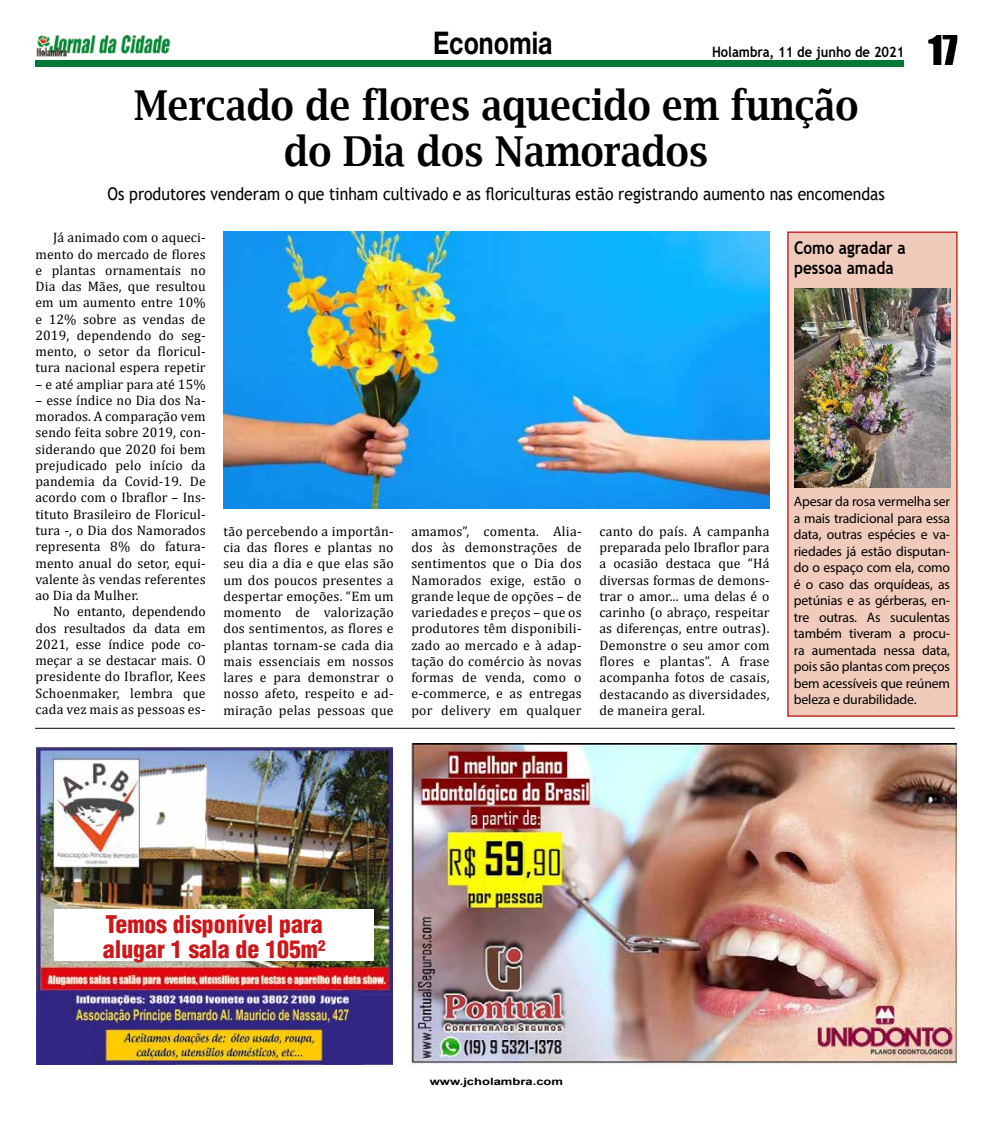
<style>
.page{position:relative;width:993px;height:1124px;background:#fff}
.page>*{position:absolute;margin:0;border:0;box-sizing:border-box;transform-origin:0 0}
.t1{font:600 41.25px/45px "Lucida Bright";color:#000;text-align:center;scale:.9 1}
.t2{font:37.5px "Impact";color:#000}
.t3{font:700 31.25px "Helvetica Neue";color:#000;scale:.8 1}
.t4{font:900 condensed 23.75px/25px "Helvetica";color:#cd171a}
.t5{font:17.5px "Trebuchet MS";color:#000;scale:.9 1}
.t6{font:700 17.5px/20px "Trebuchet MS";color:#000;scale:.88 1}
.t7{font:700 14.38px "Trebuchet MS";color:#000;scale:.9 1}
.t8{font:13.75px/16.2px "Cambria";letter-spacing:.02em;color:#000;text-align:justify}
.t9{font:13.75px/16.5px "Myriad Pro";letter-spacing:-.01em;color:#000;text-align:justify}
.t10{font:700 10px "Arial";color:#000;scale:1.3 1}
</style>
<div class="page">
<div style="left:35px;top:60px;width:869px;height:7px;background:#007838"></div>
<img style="left:36px;top:35px;width:135px;height:22px">
<img style="left:223px;top:231px;width:546px;height:277px">
<hr style="left:35px;top:727px;width:919px;height:1px;background:#000">
<img style="left:408px;top:743px;width:547px;height:321px">
<img style="left:37px;top:747px;width:355px;height:317px">
<div style="left:54px;top:909px;width:319px;height:51px;background:#fff"></div>
<div style="left:787px;top:231px;width:170px;height:485px;background:#f0cbbb;border:1px solid #b70e0c"></div>
<img style="left:794px;top:288px;width:156px;height:200px">
<h3 class="t3" style="left:433px;top:24px;width:151px">Economia</h3>
<p class="t7" style="left:711px;top:43px;width:215px">Holambra, 11 de junho de 2021</p>
<h1 class="t1" style="left:134px;top:83px;width:805px">Mercado de flores aquecido em função do Dia dos Namorados</h1>
<p class="t5" style="left:107px;top:182px;width:865px">Os produtores venderam o que tinham cultivado e as floriculturas estão registrando aumento nas encomendas</p>
<h2 class="t2" style="left:928px;top:21px;width:30px">17</h2>
<p class="t8" style="left:35px;top:229px;width:172px;text-indent:18px">Já animado com o aqueci&shy;mento do mercado de flores e plantas ornamentais no Dia das Mães, que resultou em um aumento entre 10% e 12% sobre as vendas de 2019, dependendo do seg&shy;mento, o setor da floricul&shy;tura nacional espera repetir</p>
<p class="t8" style="left:35px;top:375px;width:172px">– e até ampliar para até 15%</p>
<p class="t8" style="left:35px;top:392px;width:172px">– esse índice no Dia dos Na&shy;morados. A comparação vem sendo feita sobre 2019, con&shy;siderando que 2020 foi bem prejudicado pelo início da pandemia da Covid-19. De acordo com o Ibraflor – Ins&shy;tituto Brasileiro de Floricul&shy;tura -, o Dia dos Namorados representa 8% do fatura&shy;mento anual do setor, equi&shy;valente às vendas referentes ao Dia da Mulher.</p>
<p class="t8" style="left:35px;top:603px;width:172px;text-indent:18px">No entanto, dependendo dos resultados da data em 2021, esse índice pode co&shy;meçar a se destacar mais. O presidente do Ibraflor, Kees Schoenmaker, lembra que cada vez mais as pessoas es-</p>
<p class="t8" style="left:223px;top:523px;width:172px">tão percebendo a importân&shy;cia das flores e plantas no seu dia a dia e que elas são um dos poucos presentes a despertar emoções. “Em um momento de valorização dos sentimentos, as flores e plantas tornam-se cada dia mais essenciais em nossos lares e para demonstrar o nosso afeto, respeito e ad&shy;miração pelas pessoas que</p>
<p class="t8" style="left:411px;top:523px;width:172px">amamos”, comenta. Alia&shy;dos às demonstrações de sentimentos que o Dia dos Namorados exige, estão o grande leque de opções – de variedades e preços – que os produtores têm disponibili&shy;zado ao mercado e à adap&shy;tação do comércio às novas formas de venda, como o e-commerce, e as entregas por delivery em qualquer</p>
<p class="t8" style="left:599px;top:523px;width:172px">canto do país. A campanha preparada pelo Ibraflor para a ocasião destaca que “Há diversas formas de demons&shy;trar o amor... uma delas é o carinho (o abraço, respeitar as diferenças, entre outras).<br>Demonstre o seu amor com flores e plantas”. A frase acompanha fotos de casais, destacando as diversidades, de maneira geral.</p>
<p class="t6" style="left:793px;top:238px;width:128px">Como agradar a pessoa amada</p>
<p class="t9" style="left:793px;top:493px;width:158px">Apesar da rosa vermelha ser a mais tradicional para essa data, outras espécies e va&shy;riedades já estão disputan&shy;do o espaço com ela, como é o caso das orquídeas, as petúnias e as gérberas, en&shy;tre outras. As suculentas também tiveram a procu&shy;ra aumentada nessa data, pois são plantas com preços bem acessíveis que reúnem beleza e durabilidade.</p>
<h3 class="t4" style="left:103px;top:910px;width:224px">Temos disponível para alugar 1 sala de 105m²</h3>
<p class="t10" style="left:429px;top:1074px;width:104px">www.jcholambra.com</p>
</div>
